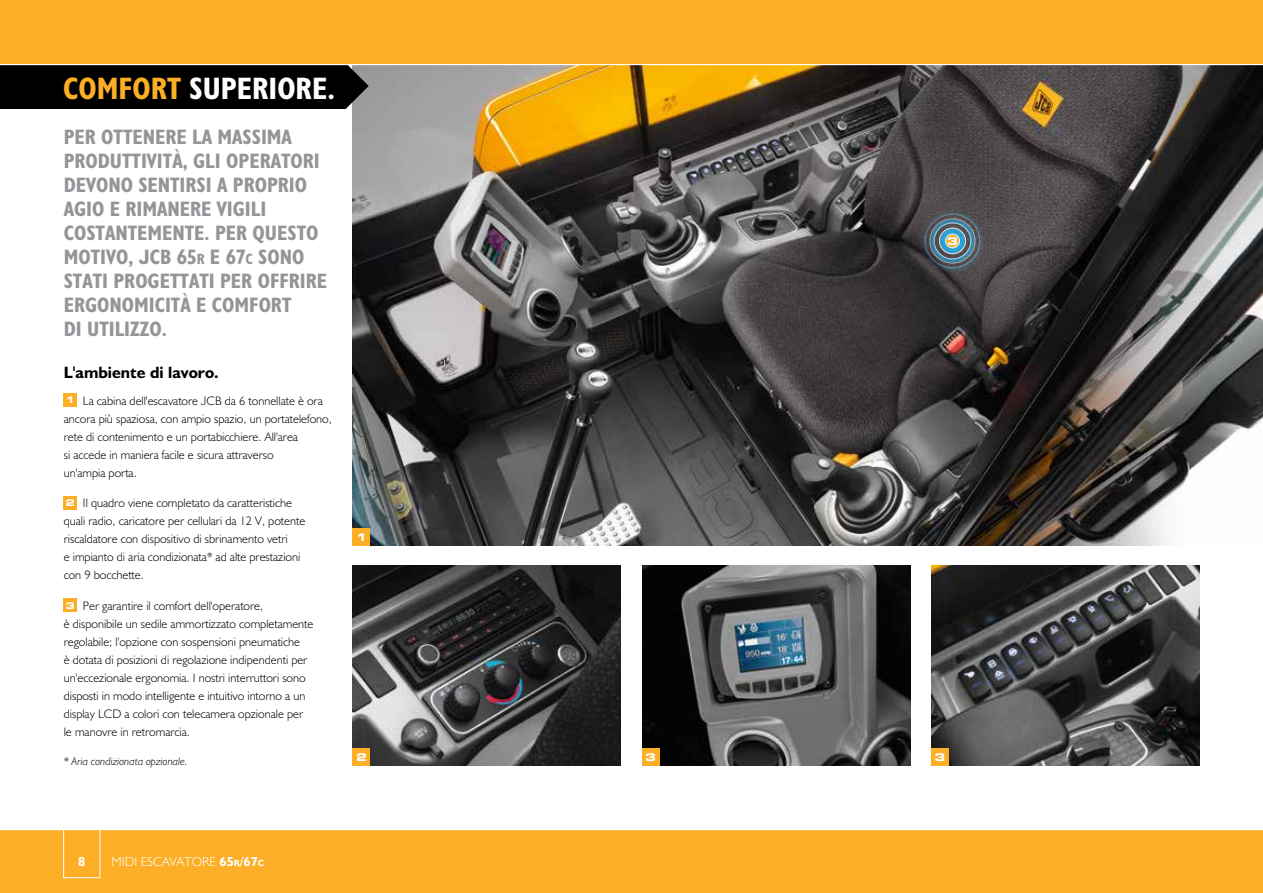
<style>
.page{position:relative;width:1263px;height:893px;background:#fff}
.page>*{position:absolute;margin:0;border:0;box-sizing:border-box;transform-origin:0 0}
.t1{font:31.2px "JCB Bold Condensed";color:#fff}
.t2{font:21px/24px "JCB Bold Condensed";color:#939598}
.t3{font:16.5px "JCB Bold";color:#000}
.t4{font:13.2px "JCB Light";color:#fff}
.t5{font:13.2px "JCB Bold";color:#fff}
.t6{font:12.3px/18px "JCB Light";color:#000}
.t7{font:italic 11.25px "JCB Light";color:#000}
.t8{font:700 expanded 10.5px "Square 721 BT";color:#fff}
.s1{color:#fcaf26}
.s2{font-size:15px}
.s3{font-family:"Square 721 BT";font-weight:700;font-stretch:expanded;font-size:9.15px;color:#fff}
.s4{font-family:"JCB Bold"}
.s5{font-family:"JCB Bold";font-size:9px}
</style>
<div class="page">
<img style="left:353px;top:65px;width:910px;height:481px">
<img style="left:353px;top:566px;width:268px;height:199px">
<div style="left:353px;top:748px;width:17px;height:17px;background:#fcaf26"></div>
<svg style="left:346px;top:65px;width:23px;height:44px"></svg>
<div style="left:0;top:52px;width:346px;height:57px;background:#000"></div>
<div style="left:0;top:829px;width:1263px;height:64px;background:#fcaf26"></div>
<hr style="left:0;top:829px;width:1263px;height:1px;background:#fff">
<hr style="left:0;top:64px;width:1263px;height:1px;background:#fff">
<div style="left:64px;top:393px;width:13px;height:14px;background:#fcaf26"></div>
<div style="left:64px;top:496px;width:13px;height:13px;background:#fcaf26"></div>
<div style="left:64px;top:599px;width:13px;height:13px;background:#fcaf26"></div>
<img style="left:642px;top:566px;width:268px;height:199px">
<div style="left:642px;top:748px;width:17px;height:17px;background:#fcaf26"></div>
<img style="left:931px;top:566px;width:268px;height:199px">
<div style="left:931px;top:748px;width:17px;height:17px;background:#fcaf26"></div>
<div style="left:63px;top:819px;width:37px;height:59px;border:1px solid #fff"></div>
<div style="left:353px;top:529px;width:17px;height:17px;background:#fcaf26"></div>
<div style="left:0;top:0;width:1263px;height:64px;background:#fcaf26"></div>
<svg style="left:920px;top:209px;width:65px;height:64px;background:#59676e"></svg>
<h1 class="t1" style="left:63px;top:69px;width:273px"><span class="s1">COMFORT</span> SUPERIORE.</h1>
<h2 class="t2" style="left:64px;top:124px;width:265px">PER OTTENERE LA MASSIMA<br>PRODUTTIVITÀ, GLI OPERATORI<br>DEVONO SENTIRSI A PROPRIO<br>AGIO E RIMANERE VIGILI<br>COSTANTEMENTE. PER QUESTO<br>MOTIVO, JCB 65<span class="s2">R</span> E 67<span class="s2">C</span> SONO<br>STATI PROGETTATI PER OFFRIRE<br>ERGONOMICITÀ E COMFORT<br>DI UTILIZZO.</h2>
<h3 class="t3" style="left:64px;top:362px;width:156px">L'ambiente di lavoro.</h3>
<p class="t6" style="left:64px;top:391px;width:270px"><span class="s3">1</span> La cabina dell'escavatore JCB da 6 tonnellate è ora ancora più spaziosa, con ampio spazio, un portatelefono, rete di contenimento e un portabicchiere. All'area<br>si accede in maniera facile e sicura attraverso<br>un'ampia porta.</p>
<p class="t6" style="left:64px;top:494px;width:243px"><span class="s3">2</span> Il quadro viene completato da caratteristiche quali radio, caricatore per cellulari da 12 V, potente riscaldatore con dispositivo di sbrinamento vetri<br>e impianto di aria condizionata* ad alte prestazioni con 9 bocchette.</p>
<p class="t6" style="left:64px;top:597px;width:251px"><span class="s3">3</span> Per garantire il comfort dell'operatore,<br>è disponibile un sedile ammortizzato completamente regolabile; l'opzione con sospensioni pneumatiche<br>è dotata di posizioni di regolazione indipendenti per un'eccezionale ergonomia. I nostri interruttori sono disposti in modo intelligente e intuitivo intorno a un display LCD a colori con telecamera opzionale per le manovre in retromarcia.</p>
<p class="t7" style="left:64px;top:755px;width:126px">* Aria condizionata opzionale.</p>
<p class="t8" style="left:356px;top:531px;width:12px">1</p>
<p class="t8" style="left:356px;top:751px;width:12px">2</p>
<p class="t5" style="left:78px;top:853px;width:9px">8</p>
<p class="t4" style="left:112px;top:853px;width:154px">MIDI ESCAVATORE <span class="s4">65</span><span class="s5">R</span><span class="s4">/67</span><span class="s5">C</span></p>
<p class="t8" style="left:947px;top:235px;width:12px">3</p>
<p class="t8" style="left:645px;top:751px;width:12px">3</p>
<p class="t8" style="left:935px;top:751px;width:12px">3</p>
</div>
